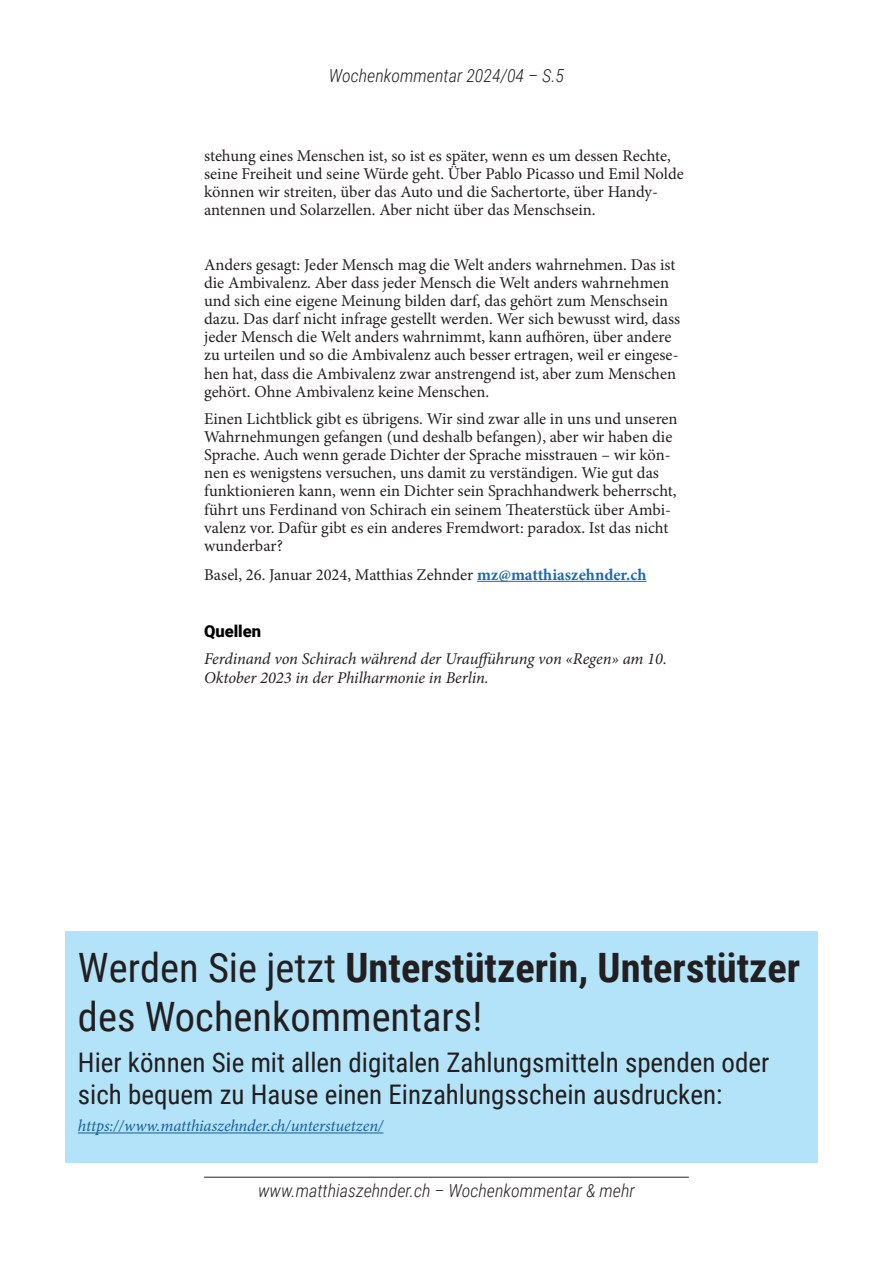
<style>
.page{position:relative;width:893px;height:1263px;background:#fff}
.page>*{position:absolute;margin:0;border:0;box-sizing:border-box;transform-origin:0 0}
.t1{font:40.5px/48.6px "Roboto Condensed";color:#231f20}
.t2{font:27px/32.4px "Roboto Condensed";color:#231f20}
.t3{font:italic 300 18px "Roboto Condensed";color:#231f20}
.t4{font:16.5px/18.1px "Minion Pro";color:#231f20}
.t5{font:italic 16.5px/18.1px "Minion Pro";letter-spacing:-.005em;color:#231f20}
.t6{font:italic 16.5px "Minion Pro";letter-spacing:-.005em;color:#175d9e}
.t7{font:900 16.5px "Roboto";color:#000001}
.s1{font-weight:700;color:#1b69b4}
.s2{font-weight:700}
</style>
<div class="page">
<hr style="left:204px;top:1177px;width:485px;height:1px;background:#231f20">
<hr style="left:477px;top:581px;width:169px;height:1px;background:#1b69b4">
<div style="left:65px;top:931px;width:753px;height:231px;background:#b3e3f9"></div>
<hr style="left:78px;top:1132px;width:305px;height:1px;background:#175d9e">
<p class="t3" style="left:329px;top:63px;width:237px">Wochenkommentar 2024/04 – S.5</p>
<p class="t4" style="left:204px;top:147px;width:481px">stehung eines Menschen ist, so ist es später, wenn es um dessen Rechte, seine Freiheit und seine Würde geht. Über Pablo Picasso und Emil Nolde können wir streiten, über das Auto und die Sachertorte, über Handy&shy;antennen und Solarzellen. Aber nicht über das Menschsein.</p>
<p class="t4" style="left:204px;top:255px;width:477px">Anders gesagt: Jeder Mensch mag die Welt anders wahrnehmen. Das ist die Ambivalenz. Aber dass jeder Mensch die Welt anders wahrnehmen und sich eine eigene Meinung bilden darf, das gehört zum Menschsein dazu. Das darf nicht infrage gestellt werden. Wer sich bewusst wird, dass jeder Mensch die Welt anders wahrnimmt, kann aufhören, über andere zu urteilen und so die Ambivalenz auch besser ertragen, weil er eingese&shy;hen hat, dass die Ambivalenz zwar anstrengend ist, aber zum Menschen gehört. Ohne Ambivalenz keine Menschen.</p>
<p class="t4" style="left:204px;top:409px;width:475px">Einen Lichtblick gibt es übrigens. Wir sind zwar alle in uns und unseren Wahrnehmungen gefangen (und deshalb befangen), aber wir haben die Sprache. Auch wenn gerade Dichter der Sprache misstrauen – wir kön&shy;nen es wenigstens versuchen, uns damit zu verständigen. Wie gut das funktionieren kann, wenn ein Dichter sein Sprachhandwerk beherrscht, führt uns Ferdinand von Schirach ein seinem Theaterstück über Ambi&shy;valenz vor. Dafür gibt es ein anderes Fremdwort: paradox. Ist das nicht wunderbar?</p>
<p class="t4" style="left:204px;top:565px;width:444px">Basel, 26. Januar 2024, Matthias Zehnder <span class="s1">mz@matthiaszehnder.ch</span></p>
<p class="t7" style="left:204px;top:620px;width:59px">Quellen</p>
<p class="t5" style="left:204px;top:650px;width:464px">Ferdinand von Schirach während der Uraufführung von «Regen» am 10.<br>Oktober 2023 in der Philharmonie in Berlin.</p>
<h1 class="t1" style="left:78px;top:942px;width:724px">Werden Sie jetzt <span class="s2">Unterstützerin, Unterstützer </span>des Wochenkommentars!</h1>
<h2 class="t2" style="left:78px;top:1045px;width:693px">Hier können Sie mit allen digitalen Zahlungsmitteln spenden oder sich bequem zu Hause einen Einzahlungsschein ausdrucken:</h2>
<p class="t6" style="left:78px;top:1115px;width:307px">https://www.matthiaszehnder.ch/unterstuetzen/</p>
<p class="t3" style="left:258px;top:1178px;width:378px">www.matthiaszehnder.ch – Wochenkommentar &amp; mehr</p>
</div>
